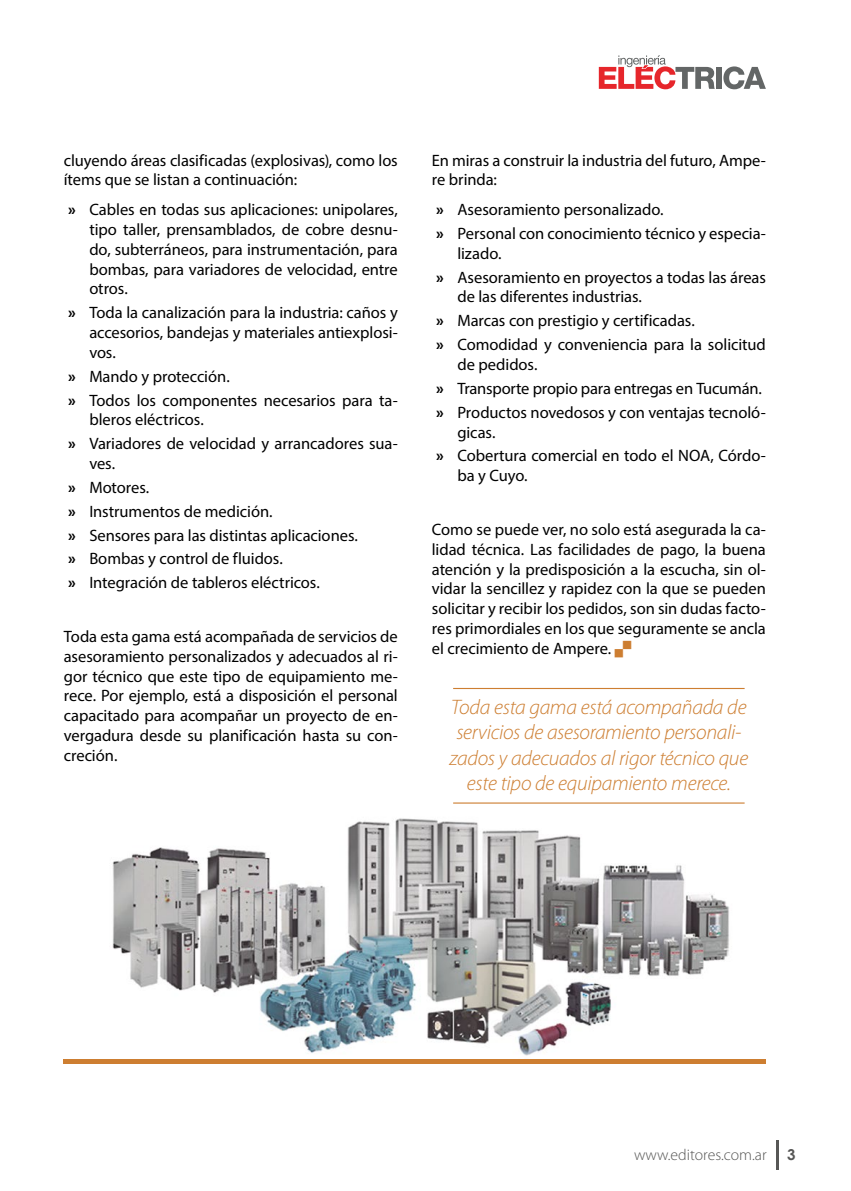
<style>
.page{position:relative;width:851px;height:1191px;background:#fff}
.page>*{position:absolute;margin:0;border:0;box-sizing:border-box;transform-origin:0 0}
.t1{font:italic 300 21px/25.2px "Myriad Pro";letter-spacing:-.015em;color:#cd7e31;text-align:center}
.t2{font:16.5px/19.8px "Myriad Pro";letter-spacing:-.005em;color:#000}
.t3{font:300 15.75px "Myriad Pro";color:#575756}
.t4{font:700 15px "Century Gothic";color:#575756}
.s1{font-weight:700}
</style>
<div class="page">
<hr style="left:776px;top:1140px;width:2px;height:29px;background:#575756">
<div style="left:715px;top:67px;width:6px;height:22px;background:#636666"></div>
<svg style="left:723px;top:66px;width:42px;height:23px"></svg>
<svg style="left:598px;top:55px;width:116px;height:34px"></svg>
<hr style="left:453px;top:688px;width:291px;height:1px;background:#cd7e31">
<hr style="left:453px;top:802px;width:291px;height:1px;background:#cd7e31">
<img style="left:112px;top:818px;width:617px;height:238px">
<hr style="left:64px;top:1059px;width:701px;height:4px;background:#cd7e31">
<p class="t2" style="left:64px;top:150px;width:335px">cluyendo áreas clasificadas (explosivas), como los ítems que se listan a continuación:</p>
<p class="t2" style="left:89px;top:199px;width:310px;text-align:justify;text-indent:-21px"><span class="s1">»</span> Cables en todas sus aplicaciones: unipolares, tipo taller, prensamblados, de cobre desnu&shy;do, subterráneos, para instrumentación, para bombas, para variadores de velocidad, entre otros.</p>
<p class="t2" style="left:89px;top:302px;width:310px;text-align:justify;text-indent:-21px"><span class="s1">»</span> Toda la canalización para la industria: caños y accesorios, bandejas y materiales antiexplosi&shy;vos.</p>
<p class="t2" style="left:68px;top:364px;width:331px;line-height:23.9px"><span class="s1">»</span> Mando y protección.<br><span class="s1">»</span> Todos los componentes necesarios para ta-</p>
<p class="t2" style="left:68px;top:408px;width:331px;line-height:23.9px;text-indent:21px">bleros eléctricos.<br><span class="s1">»</span> Variadores de velocidad y arrancadores sua-</p>
<p class="t2" style="left:68px;top:451px;width:291px;line-height:23.9px;text-indent:21px">ves.<br><span class="s1">»</span> Motores.<br><span class="s1">»</span> Instrumentos de medición.<br><span class="s1">»</span> Sensores para las distintas aplicaciones. <span class="s1">»</span> Bombas y control de fluidos.<br><span class="s1">»</span> Integración de tableros eléctricos.</p>
<p class="t2" style="left:64px;top:626px;width:335px;text-align:justify">Toda esta gama está acompañada de servicios de asesoramiento personalizados y adecuados al ri&shy;gor técnico que este tipo de equipamiento me&shy;rece. Por ejemplo, está a disposición el personal capacitado para acompañar un proyecto de en&shy;vergadura desde su planificación hasta su con&shy;creción.</p>
<p class="t2" style="left:432px;top:150px;width:335px">En miras a construir la industria del futuro, Ampe&shy;re brinda:</p>
<p class="t2" style="left:436px;top:197px;width:331px;line-height:23.9px"><span class="s1">»</span> Asesoramiento personalizado.<br><span class="s1">»</span> Personal con conocimiento técnico y especia-</p>
<p class="t2" style="left:436px;top:241px;width:331px;line-height:23.9px;text-indent:21px">lizado.<br><span class="s1">»</span> Asesoramiento en proyectos a todas las áreas</p>
<p class="t2" style="left:436px;top:285px;width:331px;line-height:23.9px;text-indent:21px">de las diferentes industrias.<br><span class="s1">»</span> Marcas con prestigio y certificadas.<br><span class="s1">»</span> Comodidad y conveniencia para la solicitud</p>
<p class="t2" style="left:436px;top:352px;width:331px;line-height:23.9px;text-indent:21px">de pedidos.<br><span class="s1">»</span> Transporte propio para entregas en Tucumán. <span class="s1">»</span> Productos novedosos y con ventajas tecnoló-</p>
<p class="t2" style="left:436px;top:420px;width:331px;line-height:23.9px;text-indent:21px">gicas.<br><span class="s1">»</span> Cobertura comercial en todo el NOA, Córdo-</p>
<p class="t2" style="left:457px;top:465px;width:72px">ba y Cuyo.</p>
<p class="t2" style="left:432px;top:519px;width:335px;text-align:justify">Como se puede ver, no solo está asegurada la ca&shy;lidad técnica. Las facilidades de pago, la buena atención y la predisposición a la escucha, sin ol&shy;vidar la sencillez y rapidez con la que se pueden solicitar y recibir los pedidos, son sin dudas facto&shy;res primordiales en los que seguramente se ancla el crecimiento de Ampere.</p>
<p class="t1" style="left:449px;top:695px;width:300px">Toda esta gama está acompañada de servicios de asesoramiento personali&shy;zados y adecuados al rigor técnico que este tipo de equipamiento merece.</p>
<p class="t3" style="left:634px;top:1146px;width:134px">www.editores.com.ar</p>
<p class="t4" style="left:787px;top:1143px;width:10px">3</p>
</div>
